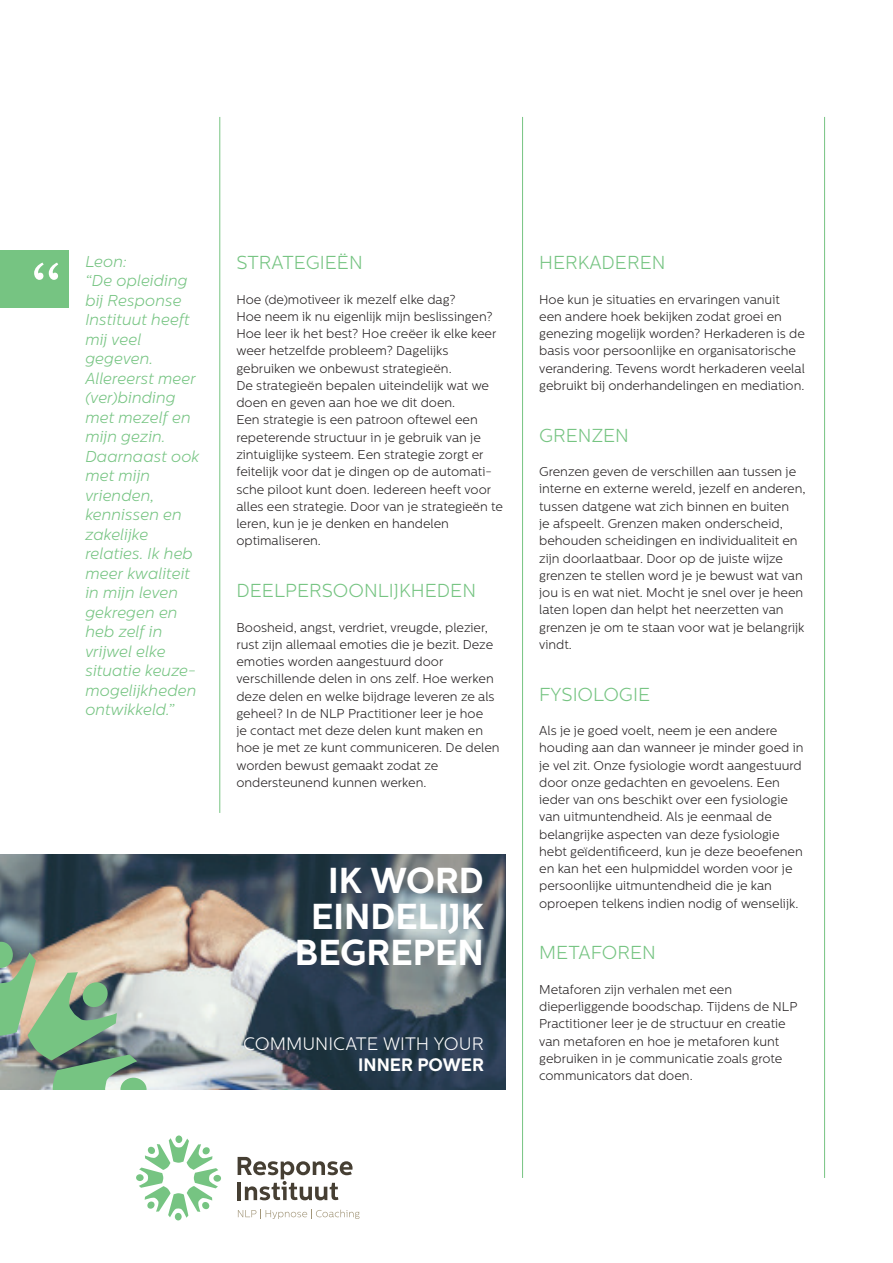
<style>
.page{position:relative;width:893px;height:1263px;background:#fff}
.page>*{position:absolute;margin:0;border:0;box-sizing:border-box;transform-origin:0 0}
.t1{font:300 84px "Centrale Sans";color:#fff}
.t2{font:700 36px/36px "Centrale Sans";color:#fff;text-align:right}
.t3{font:300 18.75px "Centrale Sans";color:#76c482}
.t4{font:300 18px "Centrale Sans";color:#fff}
.t5{font:700 18px "Centrale Sans";color:#fff}
.t6{font:italic 300 15.75px/19.5px "Centrale Sans";color:#76c482}
.t7{font:300 12.75px/17.2px "Centrale Sans";color:#231f20}
</style>
<div class="page">
<hr style="left:219px;top:117px;width:1px;height:696px;background:#76c482">
<hr style="left:824px;top:117px;width:1px;height:1061px;background:#76c482">
<hr style="left:522px;top:117px;width:1px;height:1061px;background:#76c482">
<svg style="left:238px;top:1209px;width:121px;height:10px"></svg>
<svg style="left:238px;top:1157px;width:115px;height:43px"></svg>
<div style="left:136px;top:1174px;width:8px;height:7px;background:#76c482;border-radius:50%"></div>
<div style="left:175px;top:1213px;width:7px;height:7px;background:#76c482;border-radius:50%"></div>
<div style="left:213px;top:1175px;width:8px;height:7px;background:#76c482;border-radius:50%"></div>
<svg style="left:139px;top:1138px;width:79px;height:80px"></svg>
<div style="left:175px;top:1135px;width:7px;height:8px;background:#76c482;border-radius:50%"></div>
<div style="left:0;top:250px;width:68px;height:57px;background:#76c482"></div>
<img style="left:0;top:855px;width:505px;height:235px">
<img style="left:0;top:941px;width:147px;height:149px">
<h1 class="t1" style="left:29px;top:246px;width:37px">“</h1>
<p class="t6" style="left:85px;top:252px;width:116px">Leon:<br>“De opleiding bij Response<br>Instituut heeft mij veel gegeven.<br>Allereerst meer (ver)binding met mezelf en mijn gezin.<br>Daarnaast ook met mijn vrienden, kennissen en zakelijke relaties. Ik heb meer kwaliteit in mijn leven gekregen en heb zelf in vrijwel elke situatie keuze&shy;mogelijkheden ontwikkeld.”</p>
<h3 class="t3" style="left:236px;top:252px;width:128px">STRATEGIEËN</h3>
<p class="t7" style="left:236px;top:291px;width:268px">Hoe (de)motiveer ik mezelf elke dag?<br>Hoe neem ik nu eigenlijk mijn beslissingen?<br>Hoe leer ik het best? Hoe creëer ik elke keer weer hetzelfde probleem? Dagelijks gebruiken we onbewust strategieën.<br>De strategieën bepalen uiteindelijk wat we doen en geven aan hoe we dit doen.<br>Een strategie is een patroon oftewel een repeterende structuur in je gebruik van je zintuiglijke systeem. Een strategie zorgt er feitelijk voor dat je dingen op de automati&shy;sche piloot kunt doen. Iedereen heeft voor alles een strategie. Door van je strategieën te leren, kun je je denken en handelen optimaliseren.</p>
<h3 class="t3" style="left:236px;top:580px;width:241px">DEELPERSOONLIJKHEDEN</h3>
<p class="t7" style="left:236px;top:618px;width:265px">Boosheid, angst, verdriet, vreugde, plezier, rust zijn allemaal emoties die je bezit. Deze emoties worden aangestuurd door verschillende delen in ons zelf. Hoe werken deze delen en welke bijdrage leveren ze als geheel? In de NLP Practitioner leer je hoe<br>je contact met deze delen kunt maken en hoe je met ze kunt communiceren. De delen worden bewust gemaakt zodat ze ondersteunend kunnen werken.</p>
<h2 class="t2" style="left:295px;top:862px;width:191px">IK WORD<br>EINDELIJK<br>BEGREPEN</h2>
<h3 class="t4" style="left:243px;top:1034px;width:242px">COMMUNICATE WITH YOUR</h3>
<h3 class="t5" style="left:358px;top:1054px;width:127px">INNER POWER</h3>
<h3 class="t3" style="left:539px;top:252px;width:128px">HERKADEREN</h3>
<p class="t7" style="left:539px;top:291px;width:267px">Hoe kun je situaties en ervaringen vanuit een andere hoek bekijken zodat groei en genezing mogelijk worden? Herkaderen is de basis voor persoonlijke en organisatorische verandering. Tevens wordt herkaderen veelal gebruikt bij onderhandelingen en mediation.</p>
<h3 class="t3" style="left:539px;top:425px;width:91px">GRENZEN</h3>
<p class="t7" style="left:539px;top:463px;width:268px">Grenzen geven de verschillen aan tussen je interne en externe wereld, jezelf en anderen, tussen datgene wat zich binnen en buiten<br>je afspeelt. Grenzen maken onderscheid, behouden scheidingen en individualiteit en zijn doorlaatbaar. Door op de juiste wijze grenzen te stellen word je je bewust wat van jou is en wat niet. Mocht je snel over je heen laten lopen dan helpt het neerzetten van grenzen je om te staan voor wat je belangrijk vindt.</p>
<h3 class="t3" style="left:539px;top:683px;width:112px">FYSIOLOGIE</h3>
<p class="t7" style="left:539px;top:722px;width:266px">Als je je goed voelt, neem je een andere houding aan dan wanneer je minder goed in je vel zit. Onze fysiologie wordt aangestuurd door onze gedachten en gevoelens. Een ieder van ons beschikt over een fysiologie van uitmuntendheid. Als je eenmaal de belangrijke aspecten van deze fysiologie hebt geïdentificeerd, kun je deze beoefenen en kan het een hulpmiddel worden voor je persoonlijke uitmuntendheid die je kan oproepen telkens indien nodig of wenselijk.</p>
<h3 class="t3" style="left:539px;top:942px;width:118px">METAFOREN</h3>
<p class="t7" style="left:539px;top:981px;width:260px">Metaforen zijn verhalen met een dieperliggende boodschap. Tijdens de NLP Practitioner leer je de structuur en creatie van metaforen en hoe je metaforen kunt gebruiken in je communicatie zoals grote communicators dat doen.</p>
</div>
